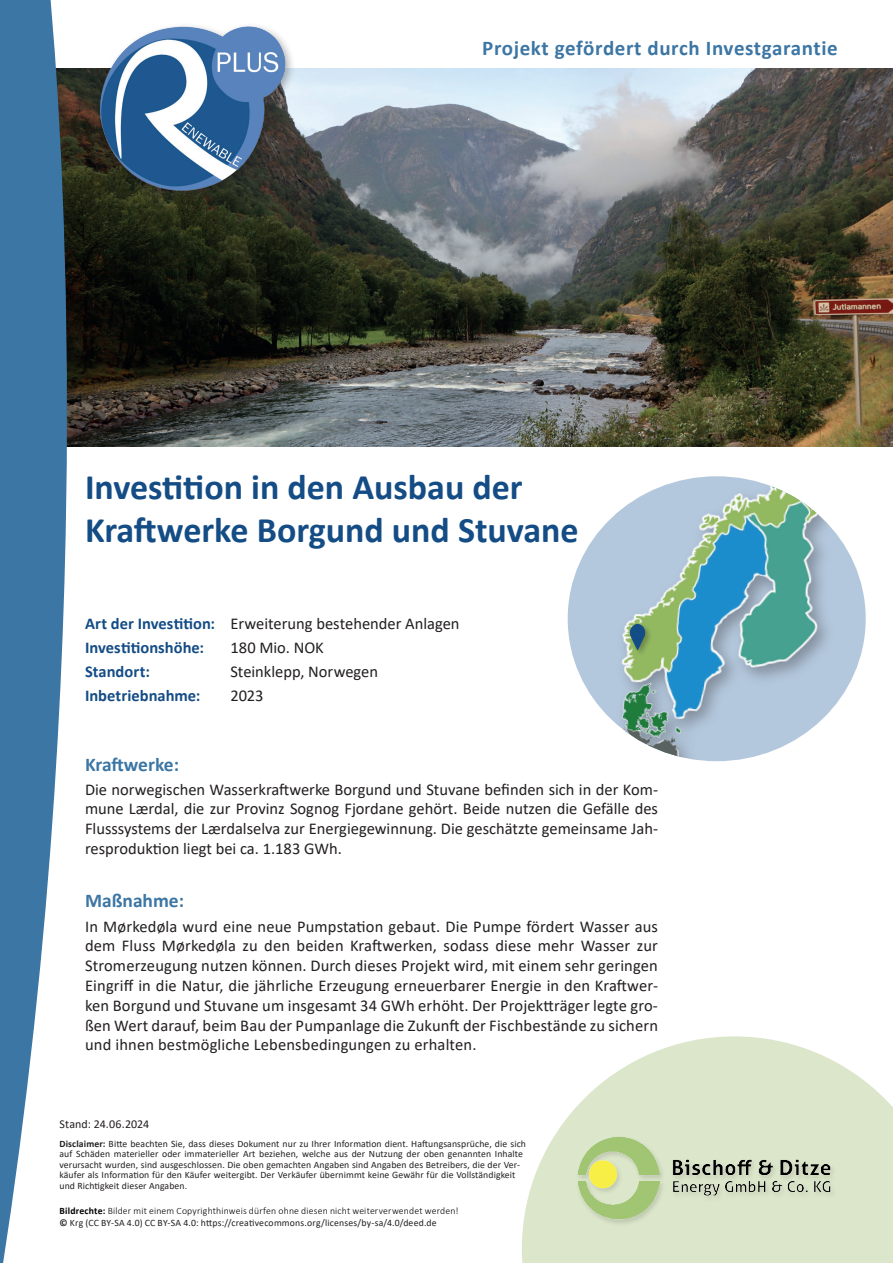
<style>
.page{position:relative;width:893px;height:1263px;background:#fff}
.page>*{position:absolute;margin:0;border:0;box-sizing:border-box;transform-origin:0 0}
.t1{font:700 36px/43.2px "Calibri";color:#144c85}
.t2{font:700 21px "Calibri";letter-spacing:.03em;color:#3c76a4}
.t3{font:700 19.5px "Calibri";color:#3c76a4}
.t4{font:16.5px/19.8px "Calibri";color:#231f20;text-align:justify}
.t5{font:700 16.5px/24px "Calibri";color:#144c85}
.t6{font:12px "Calibri";letter-spacing:.005em;color:#231f20}
.t7{font:9.75px/10.5px "Calibri";letter-spacing:.01em;color:#231f20}
.s1{font-weight:400;color:#231f20}
.s2{font-weight:700}
.s3{font-weight:700;color:#000001}
.s4{font-weight:300;color:#000001}
</style>
<div class="page">
<img style="left:107px;top:68px;width:786px;height:378px">
<svg style="left:0;top:0;width:107px;height:1263px;fill:#3c76a4"></svg>
<svg style="left:522px;top:1036px;width:371px;height:227px;fill:#dbe6ca"></svg>
<div style="left:576px;top:1135px;width:261px;height:92px;background:#dbe6ca"></div>
<img style="left:578px;top:1137px;width:252px;height:84px">
<div style="left:95px;top:22px;width:201px;height:180px;background:#231f20;opacity:.35"></div>
<img style="left:96px;top:17px;width:192px;height:183px">
<div style="left:568px;top:476px;width:298px;height:285px;background:#b4c8dd;border-radius:50%"></div>
<div style="left:594px;top:476px;width:250px;height:285px;background:#231f20;opacity:.35"></div>
<img style="left:610px;top:476px;width:221px;height:285px">
<div style="left:628px;top:623px;width:24px;height:34px;background:#231f20;opacity:.3"></div>
<svg style="left:628px;top:624px;width:19px;height:26px"></svg>
<p class="t2" style="left:482px;top:33px;width:357px">Projekt gefördert durch Investgarantie</p>
<h1 class="t1" style="left:85px;top:465px;width:495px">Investition in den Ausbau der<br>Kraftwerke Borgund und Stuvane</h1>
<p class="t5" style="left:85px;top:611px;width:376px">Art der Investition: <span class="s1">Erweiterung bestehender Anlagen<br></span>Investitionshöhe:</p>
<p class="t4" style="left:231px;top:637px;width:95px">180 Mio. NOK</p>
<p class="t5" style="left:85px;top:659px;width:66px">Standort:</p>
<p class="t4" style="left:231px;top:661px;width:149px">Steinklepp, Norwegen</p>
<p class="t5" style="left:85px;top:683px;width:117px">Inbetriebnahme:</p>
<p class="t4" style="left:231px;top:685px;width:35px">2023</p>
<p class="t3" style="left:85px;top:750px;width:96px">Kraftwerke:</p>
<p class="t4" style="left:85px;top:779px;width:574px">Die norwegischen Wasserkraftwerke Borgund und Stuvane befinden sich in der Kom&shy;mune Lærdal, die zur Provinz Sognog Fjordane gehört. Beide nutzen die Gefälle des Flusssystems der Lærdalselva zur Energiegewinnung. Die geschätzte gemeinsame Jah&shy;resproduktion liegt bei ca. 1.183 GWh.</p>
<p class="t3" style="left:85px;top:887px;width:101px">Maßnahme:</p>
<p class="t4" style="left:85px;top:916px;width:574px">In Mørkedøla wurd eine neue Pumpstation gebaut. Die Pumpe fördert Wasser aus dem Fluss Mørkedøla zu den beiden Kraftwerken, sodass diese mehr Wasser zur Stromerzeugung nutzen können. Durch dieses Projekt wird, mit einem sehr geringen Eingriff in die Natur, die jährliche Erzeugung erneuerbarer Energie in den Kraftwer&shy;ken Borgund und Stuvane um insgesamt 34 GWh erhöht. Der Projektträger legte gro&shy;ßen Wert darauf, beim Bau der Pumpanlage die Zukunft der Fischbestände zu sichern und ihnen bestmögliche Lebensbedingungen zu erhalten.</p>
<p class="t6" style="left:60px;top:1116px;width:91px">Stand: 24.06.2024</p>
<p class="t7" style="left:60px;top:1138px;width:468px"><span class="s2">Disclaimer:</span> Bitte beachten Sie, dass dieses Dokument nur zu Ihrer Information dient. Haftungsansprüche, die sich auf Schäden materieller oder immaterieller Art beziehen, welche aus der Nutzung der oben genannten Inhalte verursacht wurden, sind ausgeschlossen. Die oben gemachten Angaben sind Angaben des Betreibers, die der Ver&shy;käufer als Information für den Käufer weitergibt. Der Verkäufer übernimmt keine Gewähr für die Vollständigkeit und Richtigkeit dieser Angaben.</p>
<p class="t7" style="left:60px;top:1204px;width:401px;line-height:12px"><span class="s3">Bildrechte:</span> <span class="s4">Bilder mit einem Copyrighthinweis dürfen ohne diesen nicht weiterverwendet werden! </span><span class="s2">©</span> Krg (CC BY-SA 4.0) CC BY-SA 4.0: https://creativecommons.org/licenses/by-sa/4.0/deed.de</p>
</div>
